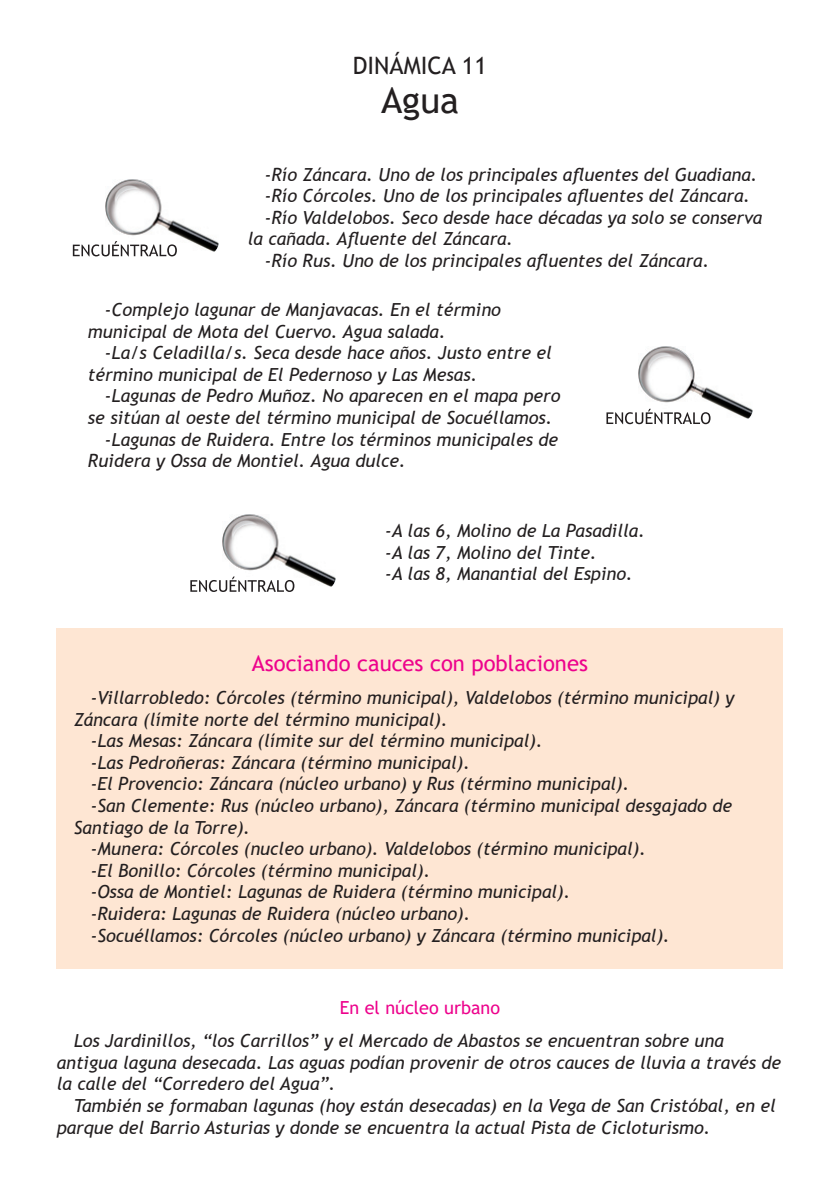
<style>
.page{position:relative;width:840px;height:1191px;background:#fff}
.page>*{position:absolute;margin:0;border:0;box-sizing:border-box;transform-origin:0 0}
.t1{font:36px "Trebuchet MS";color:#231f20}
.t2{font:24px "Trebuchet MS";color:#231f20}
.Pregunta{font:22px "Trebuchet MS";color:#ed028c}
.Respuesta{font:italic 18px/21.6px "Trebuchet MS";color:#231f20}
.Pregunta-2{font:18px "Trebuchet MS";color:#ed028c}
</style>
<div class="page">
<div style="left:57px;top:628px;width:725px;height:340px;background:#fee6d3"></div>
<img style="left:223px;top:514px;width:113px;height:72px">
<svg style="left:190px;top:576px;width:104px;height:16px"></svg>
<img style="left:105px;top:179px;width:113px;height:72px">
<svg style="left:73px;top:241px;width:104px;height:15px"></svg>
<img style="left:638px;top:347px;width:113px;height:72px">
<svg style="left:606px;top:409px;width:104px;height:15px"></svg>
<p class="t2" style="left:352px;top:51px;width:136px">DINÁMICA 11</p>
<p class="t1" style="left:381px;top:78px;width:79px">Agua</p>
<p class="Respuesta" style="left:265px;top:163px;width:494px">-Río Záncara. Uno de los principales afluentes del Guadiana.</p>
<p class="Respuesta" style="left:265px;top:185px;width:486px">-Río Córcoles. Uno de los principales afluentes del Záncara.</p>
<p class="Respuesta" style="left:248px;top:207px;width:516px;text-indent:17px">-Río Valdelobos. Seco desde hace décadas ya solo se conserva la cañada. Afluente del Záncara.</p>
<p class="Respuesta" style="left:265px;top:250px;width:445px">-Río Rus. Uno de los principales afluentes del Záncara.</p>
<p class="Respuesta" style="left:88px;top:299px;width:414px;text-indent:17px">-Complejo lagunar de Manjavacas. En el término municipal de Mota del Cuervo. Agua salada.</p>
<p class="Respuesta" style="left:88px;top:342px;width:465px;text-indent:17px">-La/s Celadilla/s. Seca desde hace años. Justo entre el término municipal de El Pedernoso y Las Mesas.</p>
<p class="Respuesta" style="left:88px;top:385px;width:473px;text-indent:17px">-Lagunas de Pedro Muñoz. No aparecen en el mapa pero se sitúan al oeste del término municipal de Socuéllamos.</p>
<p class="Respuesta" style="left:88px;top:428px;width:471px;text-indent:17px">-Lagunas de Ruidera. Entre los términos municipales de<br>Ruidera y Ossa de Montiel. Agua dulce.</p>
<p class="Respuesta" style="left:385px;top:520px;width:261px">-A las 6, Molino de La Pasadilla.</p>
<p class="Respuesta" style="left:385px;top:541px;width:213px">-A las 7, Molino del Tinte.</p>
<p class="Respuesta" style="left:385px;top:563px;width:249px">-A las 8, Manantial del Espino.</p>
<p class="Pregunta" style="left:252px;top:649px;width:337px">Asociando cauces con poblaciones</p>
<p class="Respuesta" style="left:74px;top:687px;width:661px;text-indent:17px">-Villarrobledo: Córcoles (término municipal), Valdelobos (término municipal) y<br>Záncara (límite norte del término municipal).</p>
<p class="Respuesta" style="left:91px;top:730px;width:453px">-Las Mesas: Záncara (límite sur del término municipal).</p>
<p class="Respuesta" style="left:91px;top:751px;width:380px">-Las Pedroñeras: Záncara (término municipal).</p>
<p class="Respuesta" style="left:91px;top:773px;width:540px">-El Provencio: Záncara (núcleo urbano) y Rus (término municipal).</p>
<p class="Respuesta" style="left:74px;top:795px;width:659px;text-indent:17px">-San Clemente: Rus (núcleo urbano), Záncara (término municipal desgajado de<br>Santiago de la Torre).</p>
<p class="Respuesta" style="left:91px;top:838px;width:556px">-Munera: Córcoles (nucleo urbano). Valdelobos (término municipal).</p>
<p class="Respuesta" style="left:91px;top:859px;width:341px">-El Bonillo: Córcoles (término municipal).</p>
<p class="Respuesta" style="left:91px;top:881px;width:481px">-Ossa de Montiel: Lagunas de Ruidera (término municipal).</p>
<p class="Respuesta" style="left:91px;top:903px;width:381px">-Ruidera: Lagunas de Ruidera (núcleo urbano).</p>
<p class="Respuesta" style="left:91px;top:924px;width:580px">-Socuéllamos: Córcoles (núcleo urbano) y Záncara (término municipal).</p>
<p class="Pregunta-2" style="left:340px;top:996px;width:162px">En el núcleo urbano</p>
<p class="Respuesta" style="left:57px;top:1030px;width:725px;text-indent:17px">Los Jardinillos, “los Carrillos” y el Mercado de Abastos se encuentran sobre una antigua laguna desecada. Las aguas podían provenir de otros cauces de lluvia a través de la calle del “Corredero del Agua”.</p>
<p class="Respuesta" style="left:57px;top:1094px;width:720px;text-indent:17px">También se formaban lagunas (hoy están desecadas) en la Vega de San Cristóbal, en el parque del Barrio Asturias y donde se encuentra la actual Pista de Cicloturismo.</p>
</div>
